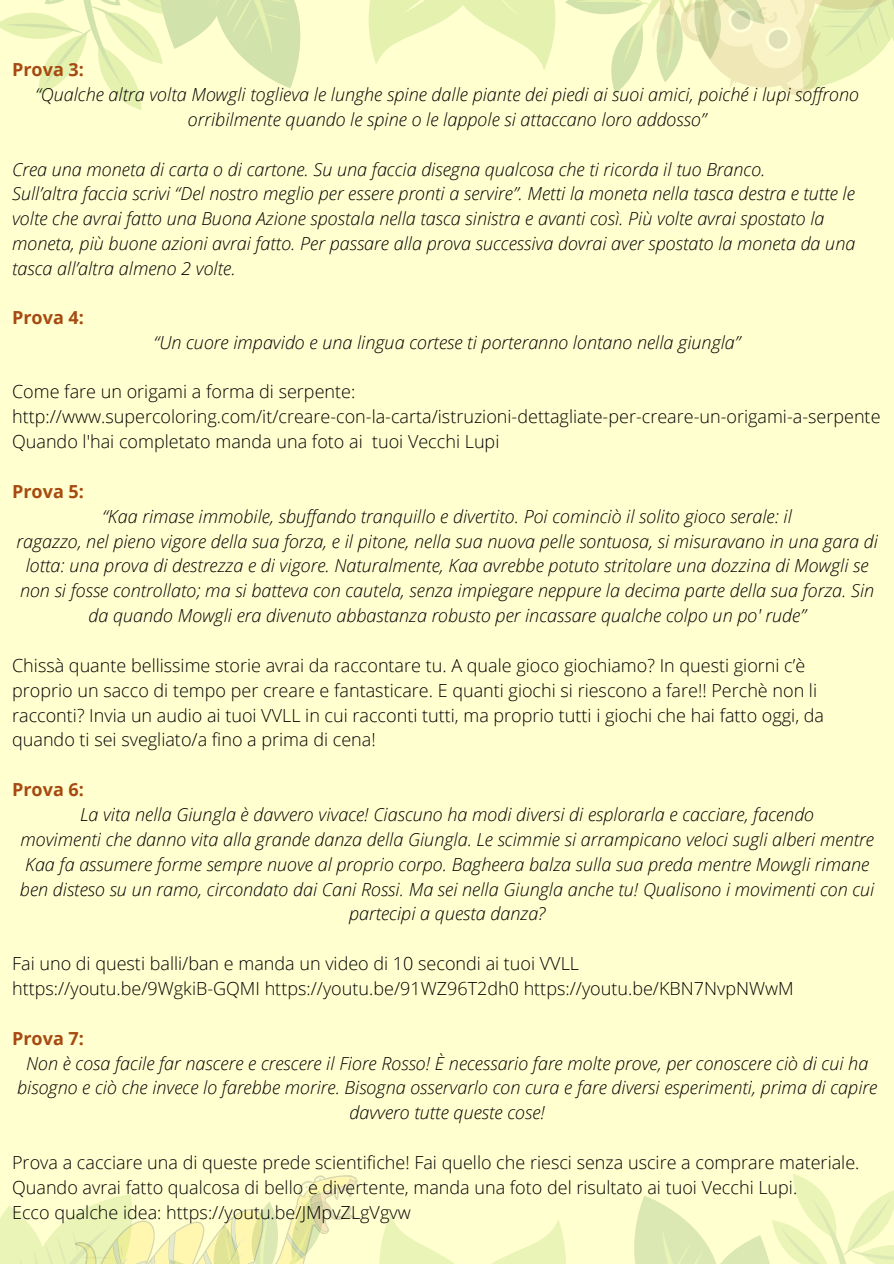
<style>
.page{position:relative;width:894px;height:1264px;background:#fff}
.page>*{position:absolute;margin:0;border:0;box-sizing:border-box;transform-origin:0 0}
.t1{font:italic 300 18px/24.9px "Open Sans";color:#000;text-align:center}
.t2{font:300 18px/24.9px "Open Sans";color:#000}
.t3{font:700 18px "Open Sans";color:#a64a10}
</style>
<div class="page">
<div style="left:0;top:0;width:893px;height:1263px;background:#ffffd0"></div>
<svg style="left:0;top:1174px;width:893px;height:89px"></svg>
<svg style="left:0;top:0;width:893px;height:110px"></svg>
<p class="t3" style="left:12px;top:57px;width:73px">Prova 3:</p>
<p class="t1" style="left:35px;top:82px;width:824px">“Qualche altra volta Mowgli toglieva le lunghe spine dalle piante dei piedi ai suoi amici, poiché i lupi soffrono orribilmente quando le spine o le lappole si attaccano loro addosso”</p>
<p class="t1" style="left:12px;top:156px;width:844px;text-align:left">Crea una moneta di carta o di cartone. Su una faccia disegna qualcosa che ti ricorda il tuo Branco.<br>Sull’altra faccia scrivi “Del nostro meglio per essere pronti a servire”. Metti la moneta nella tasca destra e tutte le volte che avrai fatto una Buona Azione spostala nella tasca sinistra e avanti così. Più volte avrai spostato la moneta, più buone azioni avrai fatto. Per passare alla prova successiva dovrai aver spostato la moneta da una tasca all’altra almeno 2 volte.</p>
<p class="t3" style="left:12px;top:304px;width:73px">Prova 4:</p>
<p class="t1" style="left:154px;top:329px;width:588px">“Un cuore impavido e una lingua cortese ti porteranno lontano nella giungla”</p>
<p class="t2" style="left:12px;top:379px;width:869px">Come fare un origami a forma di serpente: http://www.supercoloring.com/it/creare-con-la-carta/istruzioni-dettagliate-per-creare-un-origami-a-serpente<br>Quando l'hai completato manda una foto ai tuoi Vecchi Lupi</p>
<p class="t3" style="left:12px;top:478px;width:73px">Prova 5:</p>
<p class="t1" style="left:17px;top:503px;width:862px">“Kaa rimase immobile, sbuffando tranquillo e divertito. Poi cominciò il solito gioco serale: il<br>ragazzo, nel pieno vigore della sua forza, e il pitone, nella sua nuova pelle sontuosa, si misuravano in una gara di lotta: una prova di destrezza e di vigore. Naturalmente, Kaa avrebbe potuto stritolare una dozzina di Mowgli se non si fosse controllato; ma si batteva con cautela, senza impiegare neppure la decima parte della sua forza. Sin da quando Mowgli era divenuto abbastanza robusto per incassare qualche colpo un po' rude”</p>
<p class="t2" style="left:12px;top:652px;width:813px">Chissà quante bellissime storie avrai da raccontare tu. A quale gioco giochiamo? In questi giorni c’è proprio un sacco di tempo per creare e fantasticare. E quanti giochi si riescono a fare!! Perchè non li racconti? Invia un audio ai tuoi VVLL in cui racconti tutti, ma proprio tutti i giochi che hai fatto oggi, da quando ti sei svegliato/a fino a prima di cena!</p>
<p class="t3" style="left:12px;top:777px;width:73px">Prova 6:</p>
<p class="t1" style="left:20px;top:801px;width:855px">La vita nella Giungla è davvero vivace! Ciascuno ha modi diversi di esplorarla e cacciare, facendo<br>movimenti che danno vita alla grande danza della Giungla. Le scimmie si arrampicano veloci sugli alberi mentre Kaa fa assumere forme sempre nuove al proprio corpo. Bagheera balza sulla sua preda mentre Mowgli rimane ben disteso su un ramo, circondato dai Cani Rossi. Ma sei nella Giungla anche tu! Qualisono i movimenti con cui partecipi a questa danza?</p>
<p class="t2" style="left:12px;top:950px;width:782px">Fai uno di questi balli/ban e manda un video di 10 secondi ai tuoi VVLL https://youtu.be/9WgkiB-GQMI https://youtu.be/91WZ96T2dh0 https://youtu.be/KBN7NvpNWwM</p>
<p class="t3" style="left:12px;top:1025px;width:73px">Prova 7:</p>
<p class="t1" style="left:17px;top:1050px;width:861px">Non è cosa facile far nascere e crescere il Fiore Rosso! È necessario fare molte prove, per conoscere ciò di cui ha bisogno e ciò che invece lo farebbe morire. Bisogna osservarlo con cura e fare diversi esperimenti, prima di capire davvero tutte queste cose!</p>
<p class="t2" style="left:12px;top:1149px;width:848px">Prova a cacciare una di queste prede scientifiche! Fai quello che riesci senza uscire a comprare materiale.<br>Quando avrai fatto qualcosa di bello e divertente, manda una foto del risultato ai tuoi Vecchi Lupi.<br>Ecco qualche idea: https://youtu.be/JMpvZLgVgvw</p>
</div>
